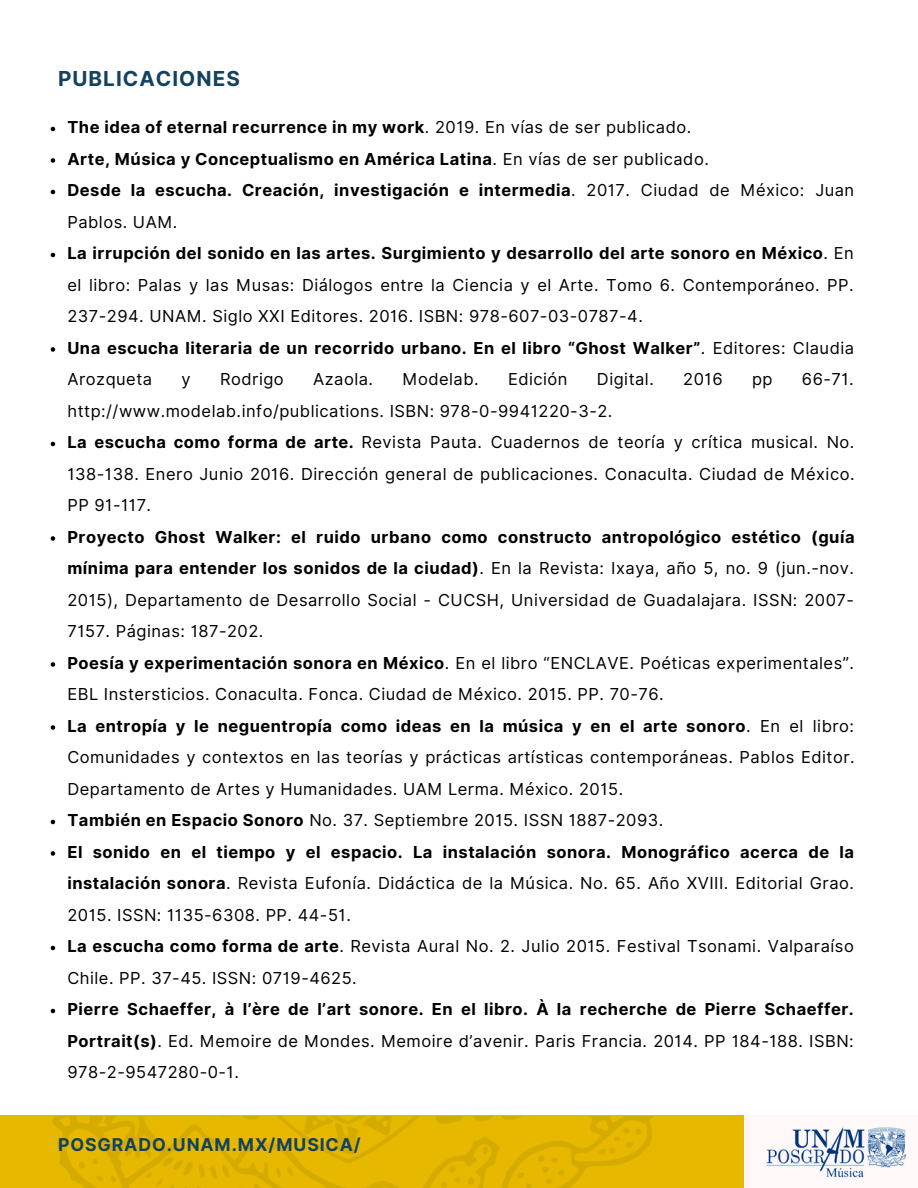
<style>
.page{position:relative;width:918px;height:1188px;background:#fff}
.page>*{position:absolute;margin:0;border:0;box-sizing:border-box;transform-origin:0 0}
.t1{font:700 20.7px "Inter";letter-spacing:.05em;color:#134261}
.t2{font:700 17.7px "Inter";letter-spacing:.05em;color:#134261}
.t3{font:16.5px/31.5px "Inter";letter-spacing:.03em;color:#000}
.t4{font:700 16.5px/31.5px "Inter";letter-spacing:.03em;color:#000}
.s1{font-weight:400}
.s2{font-weight:700}
</style>
<div class="page">
<div style="left:0;top:1115px;width:918px;height:73px;background:linear-gradient(to bottom,#e2b501,#e4b601)"></div>
<img style="left:745px;top:1115px;width:173px;height:73px">
<svg style="left:51px;top:127px;width:4px;height:4px"></svg>
<svg style="left:51px;top:158px;width:4px;height:5px"></svg>
<svg style="left:51px;top:190px;width:4px;height:4px"></svg>
<svg style="left:51px;top:253px;width:4px;height:4px"></svg>
<svg style="left:51px;top:347px;width:4px;height:5px"></svg>
<svg style="left:51px;top:442px;width:4px;height:4px"></svg>
<svg style="left:51px;top:536px;width:4px;height:5px"></svg>
<svg style="left:51px;top:662px;width:4px;height:5px"></svg>
<svg style="left:51px;top:725px;width:4px;height:5px"></svg>
<svg style="left:51px;top:820px;width:4px;height:4px"></svg>
<svg style="left:51px;top:851px;width:4px;height:5px"></svg>
<svg style="left:51px;top:946px;width:4px;height:4px"></svg>
<svg style="left:51px;top:1009px;width:4px;height:4px"></svg>
<p class="t1" style="left:58px;top:66px;width:183px">PUBLICACIONES</p>
<p class="t4" style="left:67px;top:112px;width:788px">The idea of eternal recurrence in my work<span class="s1">. 2019. En vías de ser publicado.<br></span>Arte, Música y Conceptualismo en América Latina<span class="s1">. En vías de ser publicado.<br></span>Desde la escucha. Creación, investigación e intermedia<span class="s1">. 2017. Ciudad de México: Juan Pablos. UAM.<br></span>La irrupción del sonido en las artes. Surgimiento y desarrollo del arte sonoro en México<span class="s1">. En el libro: Palas y las Musas: Diálogos entre la Ciencia y el Arte. Tomo 6. Contemporáneo. PP.<br>237-294. UNAM. Siglo XXI Editores. 2016. ISBN: 978-607-03-0787-4.<br></span>Una escucha literaria de un recorrido urbano. En el libro “Ghost Walker”<span class="s1">. Editores: Claudia Arozqueta</span></p>
<p class="t3" style="left:182px;top:364px;width:11px">y</p>
<p class="t3" style="left:220px;top:364px;width:65px">Rodrigo</p>
<p class="t3" style="left:313px;top:364px;width:61px">Azaola.</p>
<p class="t3" style="left:402px;top:364px;width:78px">Modelab.</p>
<p class="t3" style="left:508px;top:364px;width:61px">Edición</p>
<p class="t3" style="left:597px;top:364px;width:58px">Digital.</p>
<p class="t3" style="left:683px;top:364px;width:41px">2016</p>
<p class="t3" style="left:752px;top:364px;width:22px">pp</p>
<p class="t3" style="left:802px;top:364px;width:53px">66-71.</p>
<p class="t3" style="left:67px;top:395px;width:789px">http://www.modelab.info/publications. ISBN: 978-0-9941220-3-2.<br><span class="s2">La escucha como forma de arte.</span> Revista Pauta. Cuadernos de teoría y crítica musical. No.<br>138-138. Enero Junio 2016. Dirección general de publicaciones. Conaculta. Ciudad de México.<br>PP 91-117.</p>
<p class="t3" style="left:67px;top:521px;width:789px"><span class="s2">Proyecto Ghost Walker: el ruido urbano como constructo antropológico estético (guía mínima para entender los sonidos de la ciudad)</span>. En la Revista: Ixaya, año 5, no. 9 (jun.-nov.<br>2015), Departamento de Desarrollo Social - CUCSH, Universidad de Guadalajara. ISSN: 2007- 7157. Páginas: 187-202.<br><span class="s2">Poesía y experimentación sonora en México</span>. En el libro “ENCLAVE. Poéticas experimentales”.<br>EBL Instersticios. Conaculta. Fonca. Ciudad de México. 2015. PP. 70-76.<br><span class="s2">La entropía y le neguentropía como ideas en la música y en el arte sonoro</span>. En el libro:<br>Comunidades y contextos en las teorías y prácticas artísticas contemporáneas. Pablos Editor.<br>Departamento de Artes y Humanidades. UAM Lerma. México. 2015.<br><span class="s2">También en Espacio Sonoro</span> No. 37. Septiembre 2015. ISSN 1887-2093.<br><span class="s2">El sonido en el tiempo y el espacio. La instalación sonora. Monográfico acerca de la instalación sonora</span>. Revista Eufonía. Didáctica de la Música. No. 65. Año XVIII. Editorial Grao.<br>2015. ISSN: 1135-6308. PP. 44-51.<br><span class="s2">La escucha como forma de arte</span>. Revista Aural No. 2. Julio 2015. Festival Tsonami. Valparaíso Chile. PP. 37-45. ISSN: 0719-4625.</p>
<p class="t4" style="left:67px;top:994px;width:788px;text-align:justify">Pierre Schaeffer, à l’ère de l’art sonore. En el libro. À la recherche de Pierre Schaeffer.<br>Portrait(s)<span class="s1">. Ed. Memoire de Mondes. Memoire d’avenir. Paris Francia. 2014. PP 184-188. ISBN:<br>978-2-9547280-0-1.</span></p>
<p class="t2" style="left:58px;top:1134px;width:304px">POSGRADO.UNAM.MX/MUSICA/</p>
</div>
